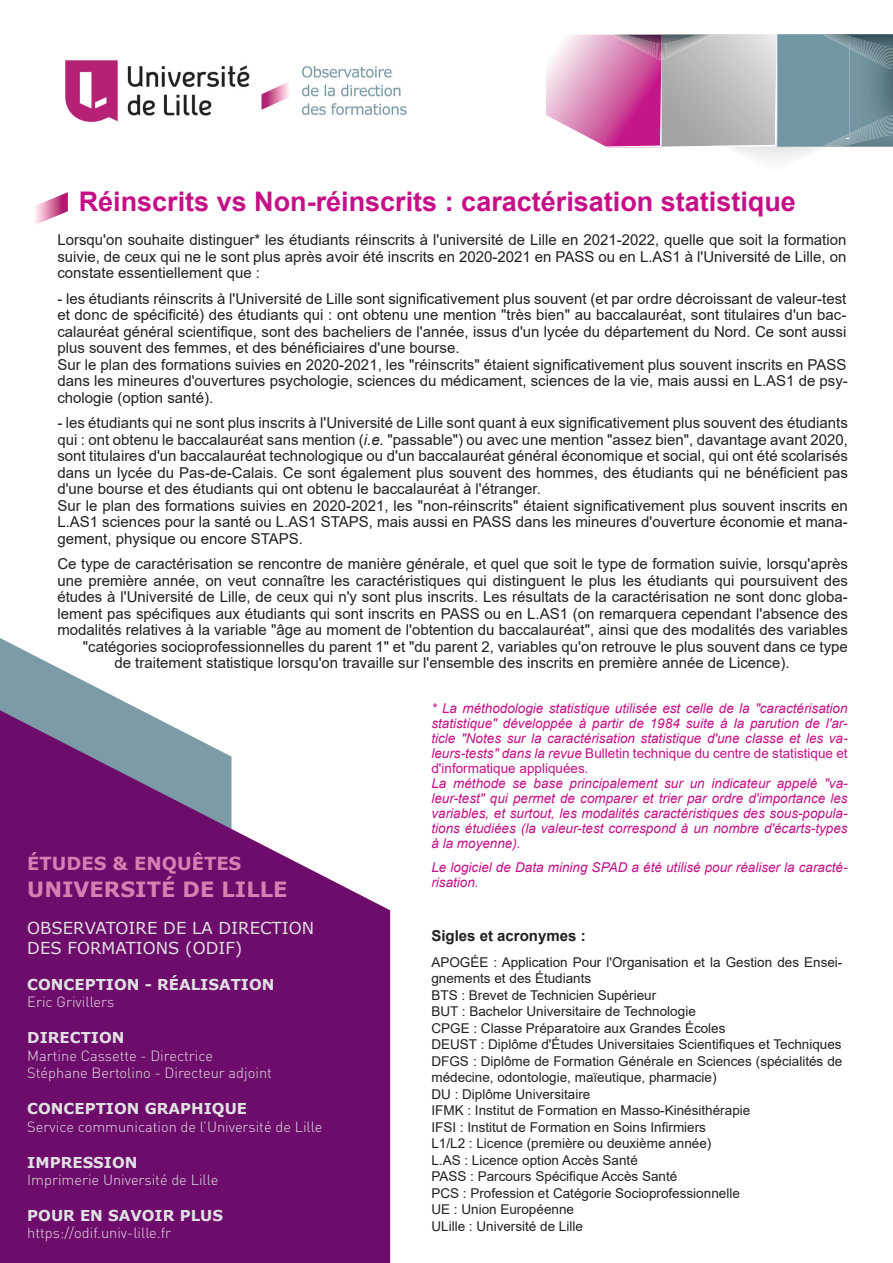
<style>
.page{position:relative;width:893px;height:1263px;background:#fff}
.page>*{position:absolute;margin:0;border:0;box-sizing:border-box;transform-origin:0 0}
.t1{font:700 27px "Arial";color:#c51088}
.t2{font:700 21px "Verdana";color:#d77fb2}
.t3{font:700 18px "Verdana";color:#d77fb2}
.t4{font:16.5px/19.8px "Verdana";color:#e0e1e3}
.t5{font:15px/16.5px "Arial";color:#231f20}
.t6{font:700 15px "Verdana";color:#e0e1e3}
.t7{font:700 15px "Arial";color:#231f20}
.t8{font:300 14.7px/17.5px "DIN";color:#e0e1e3}
.t9{font:13.5px/16.5px "Arial";color:#231f20}
.t10{font:italic 13.5px/15px "Arial";color:#c51088}
.s1{font-style:italic}
.s2{font-style:normal}
</style>
<div class="page">
<svg style="left:0;top:638px;width:141px;height:72px"></svg>
<svg style="left:546px;top:34px;width:347px;height:128px;background:#b6a7b9"></svg>
<svg style="left:0;top:710px;width:390px;height:553px;background:#813281"></svg>
<img style="left:65px;top:60px;width:342px;height:62px">
<img style="left:35px;top:192px;width:33px;height:33px">
<h1 class="t1" style="left:79px;top:182px;width:719px">Réinscrits vs Non-réinscrits : caractérisation statistique</h1>
<p class="t5" style="left:57px;top:231px;width:790px;text-align:justify">Lorsqu'on souhaite distinguer* les étudiants réinscrits à l'université de Lille en 2021-2022, quelle que soit la formation suivie, de ceux qui ne le sont plus après avoir été inscrits en 2020-2021 en PASS ou en L.AS1 à l'Université de Lille, on constate essentiellement que :</p>
<p class="t5" style="left:57px;top:290px;width:792px">- les étudiants réinscrits à l'Université de Lille sont significativement plus souvent (et par ordre décroissant de valeur-test et donc de spécificité) des étudiants qui : ont obtenu une mention "très bien" au baccalauréat, sont titulaires d'un bac&shy;calauréat général scientifique, sont des bacheliers de l'année, issus d'un lycée du département du Nord. Ce sont aussi plus souvent des femmes, et des bénéficiaires d'une bourse.<br>Sur le plan des formations suivies en 2020-2021, les "réinscrits" étaient significativement plus souvent inscrits en PASS dans les mineures d'ouvertures psychologie, sciences du médicament, sciences de la vie, mais aussi en L.AS1 de psy&shy;chologie (option santé).</p>
<p class="t5" style="left:57px;top:414px;width:792px">- les étudiants qui ne sont plus inscrits à l'Université de Lille sont quant à eux significativement plus souvent des étudiants qui : ont obtenu le baccalauréat sans mention (<span class="s1">i.e.</span> "passable") ou avec une mention "assez bien", davantage avant 2020, sont titulaires d'un baccalauréat technologique ou d'un baccalauréat général économique et social, qui ont été scolarisés dans un lycée du Pas-de-Calais. Ce sont également plus souvent des hommes, des étudiants qui ne bénéficient pas d'une bourse et des étudiants qui ont obtenu le baccalauréat à l'étranger.<br>Sur le plan des formations suivies en 2020-2021, les "non-réinscrits" étaient significativement plus souvent inscrits en L.AS1 sciences pour la santé ou L.AS1 STAPS, mais aussi en PASS dans les mineures d'ouverture économie et mana&shy;gement, physique ou encore STAPS.</p>
<p class="t5" style="left:57px;top:555px;width:792px">Ce type de caractérisation se rencontre de manière générale, et quel que soit le type de formation suivie, lorsqu'après</p>
<p class="t5" style="left:57px;top:572px;width:792px">une première année, on veut connaître les caractéristiques qui distinguent le plus les étudiants qui poursuivent des</p>
<p class="t5" style="left:57px;top:588px;width:792px">études à l'Université de Lille, de ceux qui n'y sont plus inscrits. Les résultats de la caractérisation ne sont donc globa-</p>
<p class="t5" style="left:57px;top:605px;width:792px">lement pas spécifiques aux étudiants qui sont inscrits en PASS ou en L.AS1 (on remarquera cependant l'absence des</p>
<p class="t5" style="left:57px;top:621px;width:792px">modalités relatives à la variable "âge au moment de l'obtention du baccalauréat", ainsi que des modalités des variables</p>
<p class="t5" style="left:83px;top:638px;width:766px">"catégories socioprofessionnelles du parent 1" et "du parent 2, variables qu'on retrouve le plus souvent dans ce type</p>
<p class="t5" style="left:114px;top:654px;width:677px">de traitement statistique lorsqu'on travaille sur l'ensemble des inscrits en première année de Licence).</p>
<p class="t10" style="left:431px;top:701px;width:418px">* La méthodologie statistique utilisée est celle de la "caractérisation statistique" développée à partir de 1984 suite à la parution de l'ar&shy;ticle "Notes sur la caractérisation statistique d'une classe et les va&shy;leurs-tests" dans la revue <span class="s2">Bulletin technique du centre de statistique et d'informatique appliquées</span>.<br>La méthode se base principalement sur un indicateur appelé "va&shy;leur-test" qui permet de comparer et trier par ordre d'importance les variables, et surtout, les modalités caractéristiques des sous-popula&shy;tions étudiées (la valeur-test correspond à un nombre d'écarts-types à la moyenne).</p>
<p class="t10" style="left:431px;top:860px;width:418px">Le logiciel de Data mining SPAD a été utilisé pour réaliser la caracté&shy;risation.</p>
<p class="t3" style="left:27px;top:850px;width:216px">ÉTUDES &amp; ENQUÊTES</p>
<h2 class="t2" style="left:27px;top:874px;width:262px">UNIVERSITÉ DE LILLE</h2>
<p class="t4" style="left:27px;top:918px;width:288px">OBSERVATOIRE DE LA DIRECTION<br>DES FORMATIONS (ODIF)</p>
<p class="t6" style="left:27px;top:974px;width:249px">CONCEPTION - RÉALISATION</p>
<p class="t8" style="left:27px;top:993px;width:88px">Eric Grivillers</p>
<p class="t6" style="left:27px;top:1027px;width:99px">DIRECTION</p>
<p class="t8" style="left:27px;top:1047px;width:246px">Martine Cassette - Directrice<br>Stéphane Bertolino - Directeur adjoint</p>
<p class="t6" style="left:27px;top:1098px;width:221px">CONCEPTION GRAPHIQUE</p>
<p class="t8" style="left:27px;top:1117px;width:297px">Service communication de l’Université de Lille</p>
<p class="t6" style="left:27px;top:1151px;width:112px">IMPRESSION</p>
<p class="t8" style="left:27px;top:1171px;width:193px">Imprimerie Université de Lille</p>
<p class="t6" style="left:27px;top:1204px;width:197px">POUR EN SAVOIR PLUS</p>
<p class="t8" style="left:27px;top:1224px;width:145px">https://odif.univ-lille.fr</p>
<p class="t7" style="left:431px;top:925px;width:156px">Sigles et acronymes :</p>
<p class="t9" style="left:431px;top:953px;width:412px">APOGÉE : Application Pour l'Organisation et la Gestion des Ensei&shy;gnements et des Étudiants<br>BTS : Brevet de Technicien Supérieur<br>BUT : Bachelor Universitaire de Technologie<br>CPGE : Classe Préparatoire aux Grandes Écoles<br>DEUST : Diplôme d'Études Universitaies Scientifiques et Techniques DFGS : Diplôme de Formation Générale en Sciences (spécialités de médecine, odontologie, maïeutique, pharmacie)<br>DU : Diplôme Universitaire<br>IFMK : Institut de Formation en Masso-Kinésithérapie<br>IFSI : Institut de Formation en Soins Infirmiers<br>L1/L2 : Licence (première ou deuxième année)<br>L.AS : Licence option Accès Santé<br>PASS : Parcours Spécifique Accès Santé<br>PCS : Profession et Catégorie Socioprofessionnelle<br>UE : Union Européenne<br>ULille : Université de Lille</p>
</div>
